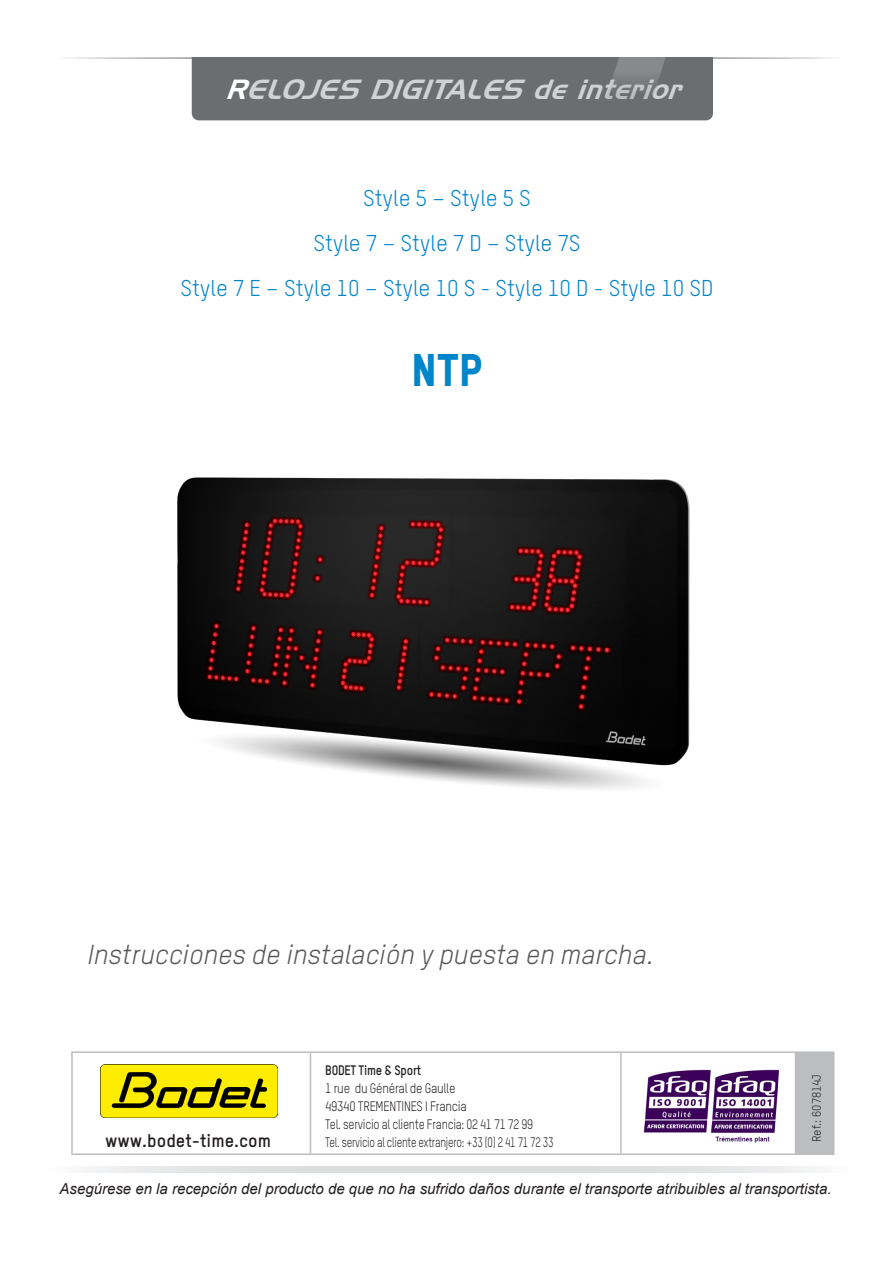
<style>
.page{position:relative;width:893px;height:1263px;background:#fff}
.page>*{position:absolute;margin:0;border:0;box-sizing:border-box;transform-origin:0 0}
.ad_cover_bigger_blue{font:45px "TSTARPRO Headline";color:#0084ca}
.t1{font:italic 27px "TSTARPRO";color:#57585a}
.t2{font:italic 27px "Handel Gothic BT";color:#d1d2d4}
.ac_cover_blue{font:22.5px "TSTARPRO";color:#0084ca}
.Adresse{font:700 18px "TSTARPRO";color:#231f20}
.t3{font:italic 15px "Arial";color:#231f20}
.t4{font:13.5px "TSTARPRO";letter-spacing:-.02em;color:#231f20;scale:.78 1}
.t5{font:13.5px "TSTARPRO";letter-spacing:-.02em;color:#231f20;scale:.9 1}
.t6{font:13.5px "TSTARPRO";letter-spacing:-.02em;color:#231f20;scale:.85 1}
.t7{font:700 13.5px "TSTARPRO";letter-spacing:-.02em;color:#231f20;scale:.9 1}
.Adresse-2{font:12px "TSTARPRO";color:#231f20}
.s1{color:#fff}
.s2{color:#0081c8}
</style>
<div class="page">
<div style="left:192px;top:57px;width:521px;height:63px;background:#6c6d70"></div>
<div style="left:795px;top:1052px;width:39px;height:102px;background:#bcbdc0"></div>
<hr style="left:71px;top:1051px;width:239px;height:2px;background:#bcbdc0">
<hr style="left:71px;top:1053px;width:2px;height:100px;background:#bcbdc0">
<hr style="left:310px;top:1051px;width:311px;height:2px;background:#bcbdc0">
<hr style="left:310px;top:1053px;width:1px;height:100px;background:#bcbdc0">
<hr style="left:621px;top:1051px;width:174px;height:2px;background:#bcbdc0">
<hr style="left:620px;top:1053px;width:2px;height:100px;background:#bcbdc0">
<hr style="left:795px;top:1051px;width:39px;height:2px;background:#bcbdc0">
<hr style="left:71px;top:1153px;width:239px;height:2px;background:#bcbdc0">
<hr style="left:310px;top:1153px;width:311px;height:2px;background:#bcbdc0">
<hr style="left:621px;top:1153px;width:174px;height:2px;background:#bcbdc0">
<hr style="left:795px;top:1153px;width:39px;height:2px;background:#bcbdc0">
<img style="left:101px;top:1064px;width:177px;height:54px">
<svg style="left:87px;top:1167px;width:726px;height:5px;background:#e1e2e4"></svg>
<img style="left:177px;top:477px;width:513px;height:312px">
<img style="left:644px;top:1069px;width:136px;height:73px">
<p class="t2" style="left:225px;top:73px;width:468px"><span class="s1">R</span>ELOJES DIGITALES deinterior</p>
<p class="ac_cover_blue" style="left:363px;top:185px;width:169px">Style 5 – Style 5 S</p>
<p class="ac_cover_blue" style="left:313px;top:230px;width:269px">Style 7 – Style 7 D – <span class="s2">Style 7S</span></p>
<p class="ac_cover_blue" style="left:181px;top:275px;width:534px">Style 7 E – Style 10 – Style 10 S - Style 10 D - Style 10 SD</p>
<p class="ad_cover_bigger_blue" style="left:411px;top:342px;width:73px">NTP</p>
<p class="t1" style="left:88px;top:938px;width:567px">Instrucciones de instalación y puesta en marcha.</p>
<p class="Adresse" style="left:105px;top:1129px;width:167px">www.bodet-time.com</p>
<p class="t7" style="left:325px;top:1062px;width:108px">BODET Time &amp; Sport</p>
<p class="t5" style="left:325px;top:1080px;width:146px">1 rue du Général de Gaulle</p>
<p class="t5" style="left:325px;top:1098px;width:159px">49340 TREMENTINES I Francia</p>
<p class="t6" style="left:325px;top:1116px;width:246px">Tel. servicio al cliente Francia: 02 41 71 72 99</p>
<p class="t4" style="left:325px;top:1134px;width:294px">Tel. servicio al cliente extranjero: +33 (0) 2 41 71 72 33</p>
<p class="Adresse-2" style="left:809px;top:1142px;width:70px;rotate:-90deg">Ref.: 607814J</p>
<p class="t3" style="left:60px;top:1179px;width:774px">Asegúrese en la recepción del producto de que no ha sufrido daños durante el transporte atribuibles al transportista.</p>
</div>
